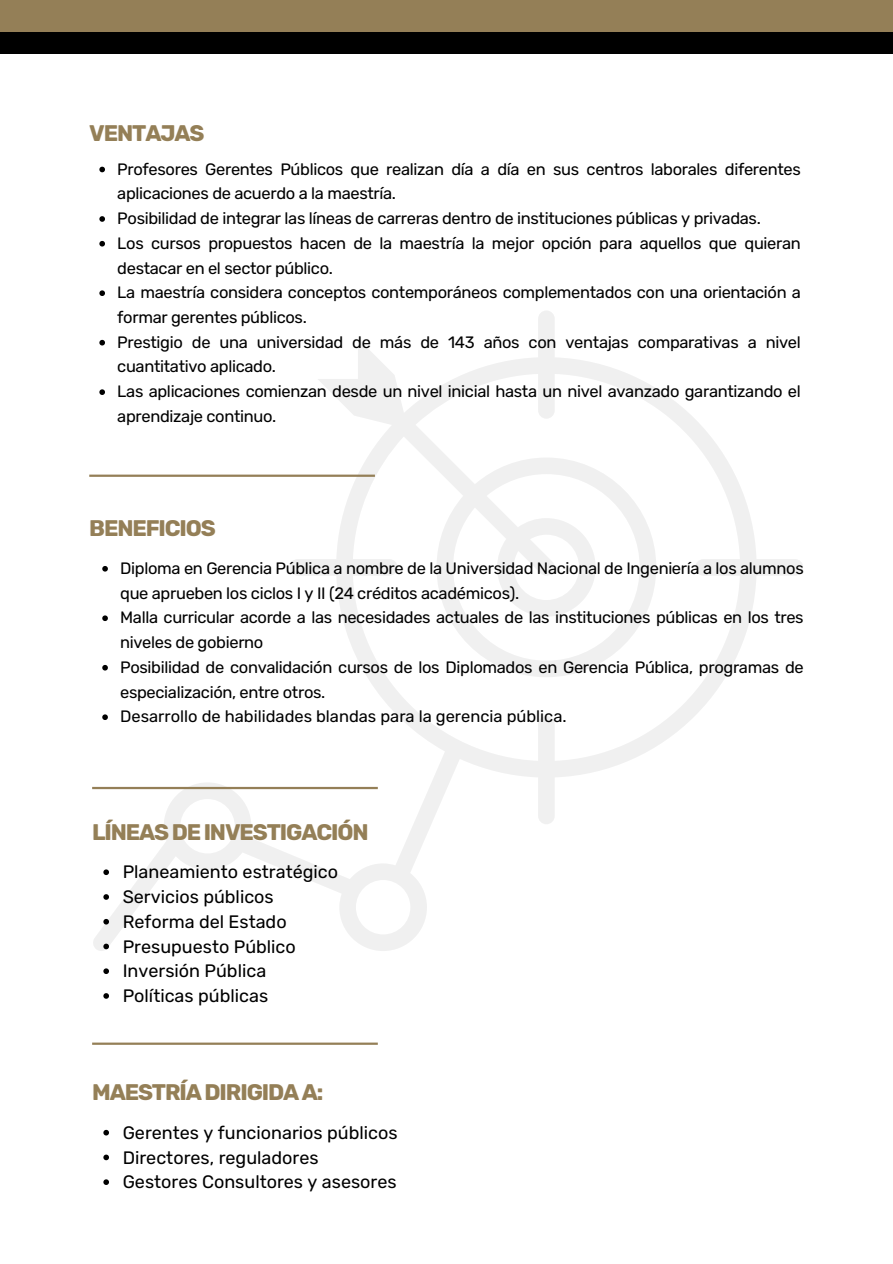
<style>
.page{position:relative;width:893px;height:1264px;background:#fff}
.page>*{position:absolute;margin:0;border:0;box-sizing:border-box;transform-origin:0 0}
.t1{font:700 22.5px "Rubik";letter-spacing:-.05em;color:#947f57}
.t2{font:18px "Rubik";color:#000}
.t3{font:16.5px/24.8px "Rubik";letter-spacing:-.02em;color:#000}
.t4{font:16.5px "Rubik";color:#000}
</style>
<div class="page">
<svg style="left:92px;top:311px;width:710px;height:640px"></svg>
<svg style="left:99px;top:167px;width:6px;height:5px"></svg>
<svg style="left:99px;top:216px;width:6px;height:6px"></svg>
<svg style="left:99px;top:241px;width:6px;height:5px"></svg>
<svg style="left:99px;top:290px;width:6px;height:6px"></svg>
<svg style="left:99px;top:340px;width:6px;height:5px"></svg>
<svg style="left:99px;top:389px;width:6px;height:6px"></svg>
<hr style="left:92px;top:787px;width:286px;height:2px;background:#947f57">
<svg style="left:102px;top:566px;width:6px;height:5px"></svg>
<svg style="left:102px;top:615px;width:6px;height:6px"></svg>
<svg style="left:102px;top:665px;width:6px;height:5px"></svg>
<svg style="left:102px;top:714px;width:6px;height:6px"></svg>
<svg style="left:103px;top:869px;width:6px;height:6px"></svg>
<svg style="left:103px;top:894px;width:6px;height:5px"></svg>
<svg style="left:103px;top:918px;width:6px;height:6px"></svg>
<svg style="left:103px;top:943px;width:6px;height:6px"></svg>
<svg style="left:103px;top:968px;width:6px;height:6px"></svg>
<svg style="left:103px;top:993px;width:6px;height:5px"></svg>
<div style="left:0;top:0;width:892px;height:54px;background:#000"></div>
<div style="left:0;top:0;width:892px;height:31px;background:#947f57"></div>
<hr style="left:89px;top:474px;width:286px;height:3px;background:#947f57">
<hr style="left:92px;top:1042px;width:286px;height:2px;background:#947f57">
<svg style="left:103px;top:1129px;width:6px;height:6px"></svg>
<svg style="left:103px;top:1154px;width:6px;height:6px"></svg>
<svg style="left:103px;top:1179px;width:6px;height:5px"></svg>
<p class="t1" style="left:89px;top:120px;width:117px">VENTAJAS</p>
<p class="t3" style="left:117px;top:156px;width:685px">Profesores Gerentes Públicos que realizan día a día en sus centros laborales diferentes aplicaciones de acuerdo a la maestría.</p>
<p class="t3" style="left:117px;top:206px;width:645px">Posibilidad de integrar las líneas de carreras dentro de instituciones públicas y privadas.</p>
<p class="t3" style="left:117px;top:231px;width:685px">Los cursos propuestos hacen de la maestría la mejor opción para aquellos que quieran destacar en el sector público.</p>
<p class="t3" style="left:117px;top:280px;width:685px">La maestría considera conceptos contemporáneos complementados con una orientación a formar gerentes públicos.</p>
<p class="t3" style="left:117px;top:330px;width:685px">Prestigio de una universidad de más de 143 años con ventajas comparativas a nivel cuantitativo aplicado.</p>
<p class="t3" style="left:117px;top:379px;width:685px">Las aplicaciones comienzan desde un nivel inicial hasta un nivel avanzado garantizando el aprendizaje continuo.</p>
<p class="t1" style="left:89px;top:515px;width:128px">BENEFICIOS</p>
<p class="t3" style="left:120px;top:556px;width:685px">Diploma en Gerencia Pública a nombre de la Universidad Nacional de Ingeniería a los alumnos que aprueben los ciclos I y II (24 créditos académicos).</p>
<p class="t3" style="left:120px;top:605px;width:685px">Malla curricular acorde a las necesidades actuales de las instituciones públicas en los tres niveles de gobierno</p>
<p class="t3" style="left:120px;top:654px;width:685px">Posibilidad de convalidación cursos de los Diplomados en Gerencia Pública, programas de especialización, entre otros.</p>
<p class="t4" style="left:120px;top:706px;width:448px">Desarrollo de habilidades blandas para la gerencia pública.</p>
<p class="t1" style="left:92px;top:818px;width:278px">LÍNEAS DE INVESTIGACIÓN</p>
<p class="t2" style="left:123px;top:861px;width:217px">Planeamiento estratégico</p>
<p class="t2" style="left:123px;top:886px;width:152px">Servicios públicos</p>
<p class="t2" style="left:123px;top:911px;width:165px">Reforma del Estado</p>
<p class="t2" style="left:123px;top:935px;width:175px">Presupuesto Público</p>
<p class="t2" style="left:123px;top:960px;width:145px">Inversión Pública</p>
<p class="t2" style="left:123px;top:985px;width:147px">Políticas públicas</p>
<p class="t1" style="left:92px;top:1079px;width:233px">MAESTRÍA DIRIGIDA A:</p>
<p class="t2" style="left:123px;top:1121px;width:276px">Gerentes y funcionarios públicos</p>
<p class="t2" style="left:123px;top:1146px;width:197px">Directores, reguladores</p>
<p class="t2" style="left:123px;top:1171px;width:275px">Gestores Consultores y asesores</p>
</div>
